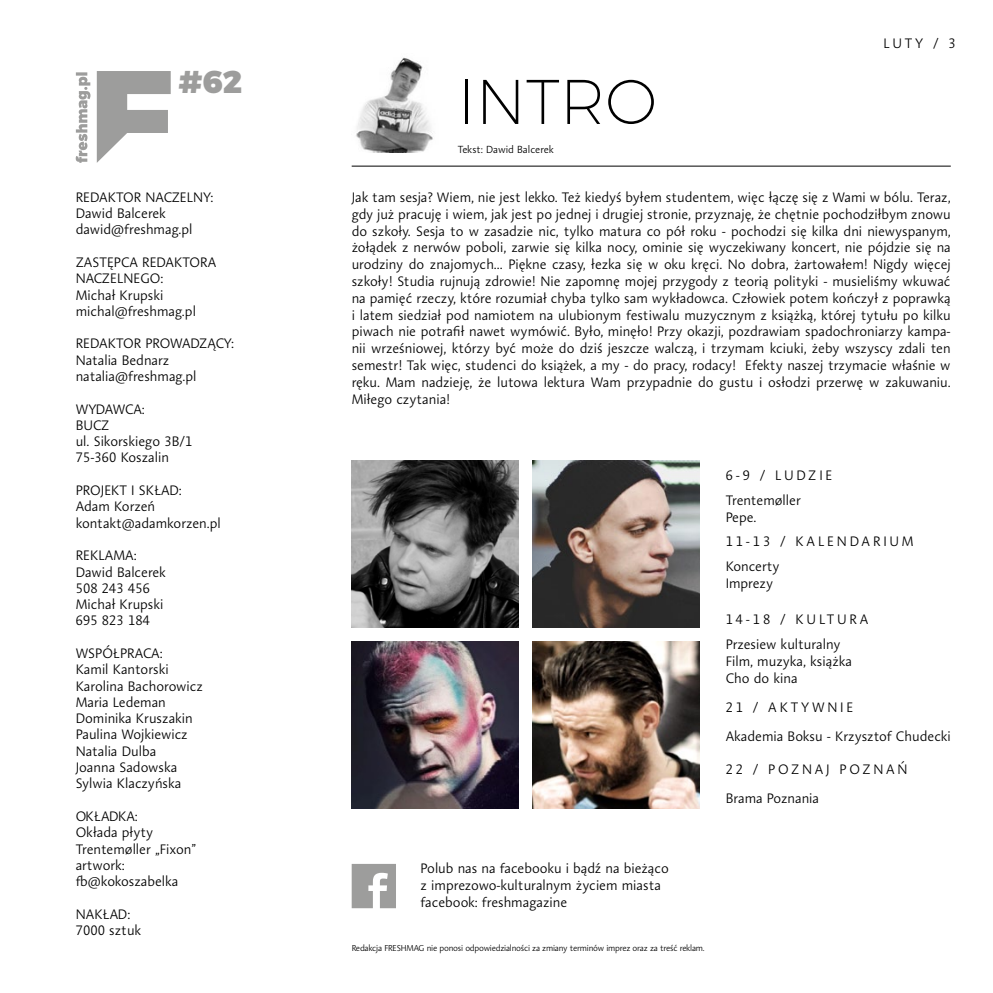
<style>
.page{position:relative;width:993px;height:993px;background:#fff}
.page>*{position:absolute;margin:0;border:0;box-sizing:border-box;transform-origin:0 0}
.t1{font:200 63px "Montserrat";color:#000}
.t2{font:900 31.5px "Montserrat";color:#9d9d9c}
.t3{font:300 14px/16.3px "Aroma No 2 LT Pro";color:#000}
.t4{font:300 14px/24.5px "Aroma No 2 LT Pro";letter-spacing:.18em;color:#000}
.t5{font:300 14px/29.1px "Aroma No 2 LT Pro";letter-spacing:.08em;color:#000}
.t6{font:300 10.5px "Aroma No 2 LT Pro";color:#000}
.t7{font:300 8.75px "Aroma No 2 LT Pro";letter-spacing:-.025em;color:#000}
</style>
<div class="page">
<img style="left:532px;top:460px;width:167px;height:167px">
<img style="left:351px;top:641px;width:167px;height:166px">
<img style="left:351px;top:460px;width:167px;height:167px">
<img style="left:356px;top:57px;width:77px;height:96px">
<svg style="left:351px;top:864px;width:45px;height:43px"></svg>
<svg style="left:97px;top:71px;width:74px;height:92px"></svg>
<svg style="left:76px;top:72px;width:14px;height:91px"></svg>
<hr style="left:351px;top:166px;width:599px;height:1px;background:#000">
<img style="left:532px;top:641px;width:167px;height:166px">
<h2 class="t2" style="left:179px;top:62px;width:65px">#62</h2>
<p class="t3" style="left:76px;top:189px;width:139px">REDAKTOR NACZELNY:<br>Dawid Balcerek dawid@freshmag.pl</p>
<p class="t3" style="left:76px;top:254px;width:142px">ZASTĘPCA REDAKTORA<br>NACZELNEGO:<br>Michał Krupski michal@freshmag.pl</p>
<p class="t3" style="left:76px;top:335px;width:160px">REDAKTOR PROWADZĄCY:<br>Natalia Bednarz natalia@freshmag.pl</p>
<p class="t3" style="left:76px;top:400px;width:118px">WYDAWCA:<br>BUCZ<br>ul. Sikorskiego 3B/1<br>75-360 Koszalin</p>
<p class="t3" style="left:76px;top:482px;width:146px">PROJEKT I SKŁAD:<br>Adam Korzeń kontakt@adamkorzen.pl</p>
<p class="t3" style="left:76px;top:547px;width:92px">REKLAMA:<br>Dawid Balcerek<br>508 243 456<br>Michał Krupski<br>695 823 184</p>
<p class="t3" style="left:76px;top:644px;width:129px">WSPÓŁPRACA:<br>Kamil Kantorski<br>Karolina Bachorowicz<br>Maria Ledeman<br>Dominika Kruszakin<br>Paulina Wojkiewicz<br>Natalia Dulba<br>Joanna Sadowska<br>Sylwia Klaczyńska</p>
<p class="t3" style="left:76px;top:807px;width:122px">OKŁADKA:<br>Okłada płyty<br>Trentemøller „Fixon” artwork: fb@kokoszabelka</p>
<p class="t3" style="left:76px;top:905px;width:67px">NAKŁAD:<br>7000 sztuk</p>
<h1 class="t1" style="left:457px;top:63px;width:200px">INTRO</h1>
<p class="t6" style="left:457px;top:143px;width:97px">Tekst: Dawid Balcerek</p>
<p class="t3" style="left:883px;top:35px;width:74px">LUTY / 3</p>
<p class="t3" style="left:351px;top:188px;width:600px;line-height:16.8px;text-align:justify">Jak tam sesja? Wiem, nie jest lekko. Też kiedyś byłem studentem, więc łączę się z Wami w bólu. Teraz, gdy już pracuję i wiem, jak jest po jednej i drugiej stronie, przyznaję, że chętnie pochodziłbym znowu do szkoły. Sesja to w zasadzie nic, tylko matura co pół roku - pochodzi się kilka dni niewyspanym, żołądek z nerwów poboli, zarwie się kilka nocy, ominie się wyczekiwany koncert, nie pójdzie się na urodziny do znajomych... Piękne czasy, łezka się w oku kręci. No dobra, żartowałem! Nigdy więcej szkoły! Studia rujnują zdrowie! Nie zapomnę mojej przygody z teorią polityki - musieliśmy wkuwać na pamięć rzeczy, które rozumiał chyba tylko sam wykładowca. Człowiek potem kończył z poprawką i latem siedział pod namiotem na ulubionym festiwalu muzycznym z książką, której tytułu po kilku piwach nie potrafił nawet wymówić. Było, minęło! Przy okazji, pozdrawiam spadochroniarzy kampa&shy;nii wrześniowej, którzy być może do dziś jeszcze walczą, i trzymam kciuki, żeby wszyscy zdali ten semestr! Tak więc, studenci do książek, a my - do pracy, rodacy! Efekty naszej trzymacie właśnie w ręku. Mam nadzieję, że lutowa lektura Wam przypadnie do gustu i osłodzi przerwę w zakuwaniu.<br>Miłego czytania!</p>
<p class="t3" style="left:725px;top:463px;width:108px;line-height:24.5px">6-9 / LUDZIE<br>Trentemøller</p>
<p class="t4" style="left:725px;top:504px;width:189px">Pepe.<br>11-13 / KALENDARIUM<br>Koncerty</p>
<p class="t3" style="left:725px;top:574px;width:49px">Imprezy</p>
<p class="t3" style="left:725px;top:607px;width:144px;line-height:24.5px">14-18 / KULTURA<br>Przesiew kulturalny</p>
<p class="t3" style="left:725px;top:652px;width:128px;line-height:16.8px">Film, muzyka, książka<br>Cho do kina</p>
<p class="t3" style="left:725px;top:692px;width:226px;line-height:29.1px">21 / AKTYWNIE<br>Akademia Boksu - Krzysztof Chudecki</p>
<p class="t5" style="left:725px;top:754px;width:183px">22 / POZNAJ POZNAŃ<br>Brama Poznania</p>
<p class="t3" style="left:420px;top:859px;width:249px;line-height:16.8px">Polub nas na facebooku i bądź na bieżąco z imprezowo-kulturalnym życiem miasta facebook: freshmagazine</p>
<p class="t7" style="left:351px;top:942px;width:354px">Redakcja FRESHMAG nie ponosi odpowiedzialności za zmiany terminów imprez oraz za treść reklam.</p>
</div>
